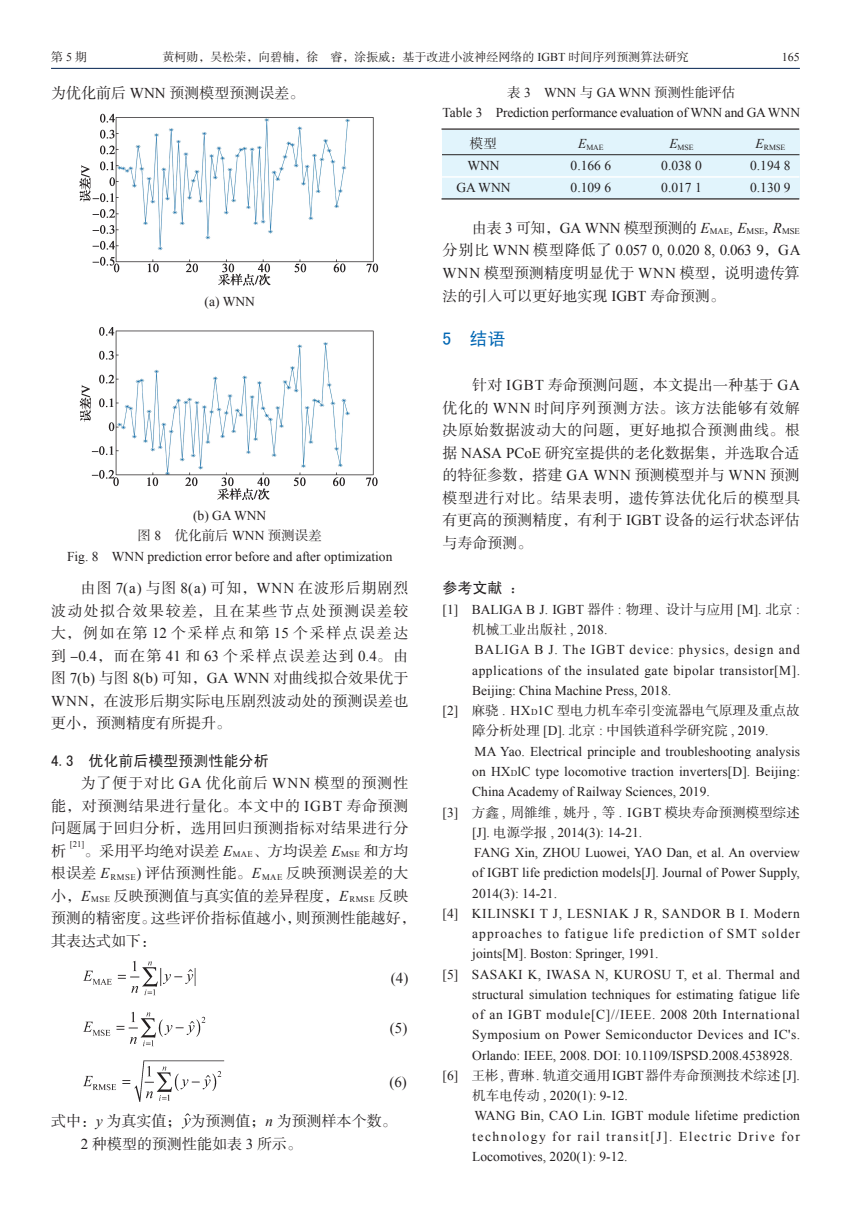
<style>
.page{position:relative;width:851px;height:1221px;background:#fff}
.page>*{position:absolute;margin:0;border:0;box-sizing:border-box;transform-origin:0 0}
.小标题_1{font:18px "Sim Hei";color:#0166b3}
.正文{font:15px/22.5px "FZSSJW GB1 0";color:#231f20;text-align:justify}
.正文顶格{font:15px "FZSSJW GB1 0";color:#231f20}
.小标题_2{font:15px "Sim Hei";color:#231f20}
.正文-2{font:15px "Times New Roman";color:#231f20}
.参考文献标题{font:15px "Sim Hei";color:#231f20}
.参考文献{font:13.5px/20.2px "Times New Roman";color:#231f20;text-align:justify}
.图片_表格说明{font:13.5px "Times New Roman";color:#231f20}
.参考文献-2{font:13.5px/20.2px "FZSSJW GB1 0";color:#231f20;text-align:center}
.图片_表格说明-2{font:13.5px "Times New Roman";letter-spacing:-.02em;color:#231f20}
.表内文{font:13.5px "Times New Roman";color:#231f20}
.图片_表格说明-3{font:13.5px "FZSSJW GB1 0";color:#231f20}
.表内文-2{font:13.5px "FZSSJW GB1 0";color:#231f20}
.书眉中{font:12px "FZSSJW GB1 0";color:#231f20}
.t1{font:12px "Times New Roman";color:#231f20}
.正文-3{font:8.7px "Times New Roman";color:#231f20}
.表内文-3{font:7.8px "Times New Roman";color:#231f20}
.s1{font-family:"Times New Roman"}
.s2{font-family:"FZSSJW GB1 0"}
.s3{font-family:"Times New Roman";font-style:italic}
.s4{font-family:"Times New Roman";font-size:9px}
.s5{font-size:9px}
</style>
<div class="page">
<hr style="left:51px;top:68px;width:748px;height:1px;background:#00214f">
<img style="left:83px;top:960px;width:113px;height:36px">
<img style="left:83px;top:1011px;width:123px;height:36px">
<img style="left:83px;top:1060px;width:142px;height:42px">
<img style="left:181px;top:1113px;width:9px;height:15px">
<img style="left:79px;top:327px;width:299px;height:173px">
<img style="left:79px;top:113px;width:300px;height:173px">
<div style="left:442px;top:130px;width:357px;height:68px;background:#e1f4fc"></div>
<hr style="left:441px;top:128px;width:358px;height:2px;background:#231f20">
<hr style="left:441px;top:198px;width:358px;height:1px;background:#231f20">
<hr style="left:442px;top:154px;width:357px;height:1px;background:#231f20">
<hr style="left:442px;top:176px;width:357px;height:2px;background:#fff">
<p class="书眉中" style="left:51px;top:51px;width:37px">第<span class="s1">5</span>期</p>
<p class="书眉中" style="left:162px;top:51px;width:527px">黄柯勋，吴松荣，向碧楠，徐 睿，涂振威：基于改进小波神经网络的 <span class="s1">IGBT</span> 时间序列预测算法研究</p>
<p class="t1" style="left:781px;top:49px;width:19px">165</p>
<p class="正文" style="left:51px;top:82px;width:255px">为优化前后 <span class="s1">WNN</span> 预测模型预测误差。</p>
<p class="图片_表格说明" style="left:507px;top:83px;width:229px"><span class="s2">表</span> 3 WNN <span class="s2">与</span> GA WNN <span class="s2">预测性能评估</span></p>
<p class="图片_表格说明-2" style="left:442px;top:103px;width:359px">Table 3 Prediction performance evaluation of WNN and GA WNN</p>
<p class="表内文-2" style="left:470px;top:137px;width:28px">模型</p>
<p class="表内文" style="left:467px;top:156px;width:34px">WNN</p>
<p class="表内文" style="left:456px;top:178px;width:56px">GA WNN</p>
<p class="表内文-3" style="left:578px;top:142px;width:27px"><sup>E</sup>MAE</p>
<p class="表内文" style="left:570px;top:156px;width:42px">0.166 6</p>
<p class="表内文" style="left:570px;top:178px;width:42px">0.109 6</p>
<p class="表内文-3" style="left:669px;top:142px;width:26px"><sup>E</sup>MSE</p>
<p class="表内文" style="left:661px;top:156px;width:42px">0.038 0</p>
<p class="表内文" style="left:661px;top:178px;width:42px">0.017 1</p>
<p class="表内文-3" style="left:755px;top:142px;width:31px"><sup>E</sup>RMSE</p>
<p class="表内文" style="left:750px;top:156px;width:42px">0.194 8</p>
<p class="表内文" style="left:750px;top:178px;width:42px">0.130 9</p>
<p class="图片_表格说明" style="left:204px;top:292px;width:52px">(a) WNN</p>
<p class="图片_表格说明" style="left:193px;top:506px;width:75px">(b) GA WNN</p>
<p class="图片_表格说明-3" style="left:138px;top:528px;width:186px">图 <span class="s1">8</span> 优化前后 <span class="s1">WNN</span> 预测误差</p>
<p class="图片_表格说明" style="left:67px;top:547px;width:327px">Fig. 8 WNN prediction error before and after optimization</p>
<p class="正文" style="left:51px;top:577px;width:359px;text-indent:30px">由图 <span class="s1">7(a)</span> 与图 <span class="s1">8(a)</span> 可知，<span class="s1">WNN</span> 在波形后期剧烈波动处拟合效果较差，且在某些节点处预测误差较大，例如在第 <span class="s1">12</span> 个采样点和第 <span class="s1">15</span> 个采样点误差达到 -<span class="s1">0.4</span>，而在第 <span class="s1">41</span> 和 <span class="s1">63</span> 个采样点误差达到 <span class="s1">0.4</span>。由图 <span class="s1">7(b)</span> 与图 <span class="s1">8(b)</span> 可知，<span class="s1">GA WNN</span> 对曲线拟合效果优于<span class="s1">WNN</span>，在波形后期实际电压剧烈波动处的预测误差也更小，预测精度有所提升。</p>
<p class="小标题_2" style="left:51px;top:753px;width:219px">4.3 优化前后模型预测性能分析</p>
<p class="正文" style="left:51px;top:772px;width:359px;text-indent:30px">为了便于对比 <span class="s1">GA</span> 优化前后 <span class="s1">WNN</span> 模型的预测性能，对预测结果进行量化。本文中的 <span class="s1">IGBT</span> 寿命预测问题属于回归分析，选用回归预测指标对结果进行分析</p>
<p class="正文-3" style="left:70px;top:838px;width:16px">[21]</p>
<p class="正文" style="left:51px;top:840px;width:366px;text-align:left;text-indent:33px">。采用平均绝对误差 <span class="s3">E</span><sub>MAE</sub>、方均误差 <span class="s3">E</span><sub>MSE</sub> 和方均根误差 <span class="s3">E</span><sub>RMSE</sub><span class="s1">)</span> 评估预测性能。<span class="s3">E</span><sub>MAE</sub> 反映预测误差的大小，<span class="s3">E</span><sub>MSE</sub> 反映预测值与真实值的差异程度，<span class="s3">E</span><sub>RMSE</sub> 反映预测的精密度。这些评价指标值越小，则预测性能越好，其表达式如下：</p>
<p class="正文-2" style="left:391px;top:967px;width:19px">(4)</p>
<p class="正文-2" style="left:390px;top:1018px;width:19px">(5)</p>
<p class="正文-2" style="left:389px;top:1071px;width:19px">(6)</p>
<p class="正文顶格" style="left:51px;top:1113px;width:347px">式中：<span class="s3">y</span> 为真实值；为预测值；<span class="s3">n</span> 为预测样本个数。</p>
<p class="正文" style="left:81px;top:1133px;width:223px"><span class="s1">2</span> 种模型的预测性能如表 <span class="s1">3</span> 所示。</p>
<p class="正文" style="left:442px;top:217px;width:360px;text-indent:30px">由表 <span class="s1">3</span> 可知，<span class="s1">GA WNN</span> 模型预测的 <span class="s3">E</span><sub>MAE</sub><span class="s1">,</span> <span class="s3">E</span><sub>MSE</sub><span class="s1">,</span> <span class="s3">R</span><sub>MSE</sub>分别比 <span class="s1">WNN</span> 模型降低了 <span class="s1">0.057 0, 0.020 8, 0.063 9</span>，<span class="s1">GA WNN</span> 模型预测精度明显优于 <span class="s1">WNN</span> 模型，说明遗传算法的引入可以更好地实现 <span class="s1">IGBT</span> 寿命预测。</p>
<p class="小标题_1" style="left:442px;top:329px;width:64px">5 结语</p>
<p class="正文" style="left:442px;top:374px;width:359px;text-indent:30px">针对 <span class="s1">IGBT</span> 寿命预测问题，本文提出一种基于 <span class="s1">GA</span>优化的 <span class="s1">WNN</span> 时间序列预测方法。该方法能够有效解决原始数据波动大的问题，更好地拟合预测曲线。根据 <span class="s1">NASA PCoE</span> 研究室提供的老化数据集，并选取合适的特征参数，搭建 <span class="s1">GA WNN</span> 预测模型并与 <span class="s1">WNN</span> 预测模型进行对比。结果表明，遗传算法优化后的模型具有更高的预测精度，有利于 <span class="s1">IGBT</span> 设备的运行状态评估与寿命预测。</p>
<p class="参考文献标题" style="left:442px;top:580px;width:84px">参考文献：</p>
<p class="参考文献" style="left:472px;top:599px;width:329px;text-indent:-30px">[1] BALIGA B J. IGBT <span class="s2">器件</span> : <span class="s2">物理、设计与应用</span> [M]. <span class="s2">北京</span> :<span class="s2">机械工业出版社</span> , 2018.</p>
<p class="参考文献" style="left:472px;top:639px;width:329px">BALIGA B J. The IGBT device: physics, design and applications of the insulated gate bipolar transistor[M].<br>Beijing: China Machine Press, 2018.</p>
<p class="参考文献-2" style="left:442px;top:701px;width:359px"><span class="s1">[2]</span> 麻骁 <span class="s1">. HX</span><span class="s4">D</span><span class="s1">1C</span> 型电力机车牵引变流器电气原理及重点故障分析处理 <span class="s1">[D].</span> 北京 <span class="s1">:</span> 中国铁道科学研究院 <span class="s1">, 2019.</span></p>
<p class="参考文献" style="left:472px;top:740px;width:329px">MA Yao. Electrical principle and troubleshooting analysis on HX<span class="s5">D</span>lC type locomotive traction inverters[D]. Beijing:<br>China Academy of Railway Sciences, 2019.</p>
<p class="参考文献" style="left:472px;top:801px;width:329px;text-indent:-30px">[3] <span class="s2">方鑫</span> , <span class="s2">周雒维</span> , <span class="s2">姚丹</span> , <span class="s2">等</span> . IGBT <span class="s2">模块寿命预测模型综述</span>[J]. <span class="s2">电源学报</span> , 2014(3): 14-21.</p>
<p class="参考文献" style="left:472px;top:842px;width:329px">FANG Xin, ZHOU Luowei, YAO Dan, et al. An overview of IGBT life prediction models[J]. Journal of Power Supply, 2014(3): 14-21.</p>
<p class="参考文献" style="left:472px;top:902px;width:329px;text-indent:-30px">[4] KILINSKI T J, LESNIAK J R, SANDOR B I. Modern approaches to fatigue life prediction of SMT solder joints[M]. Boston: Springer, 1991.</p>
<p class="参考文献" style="left:472px;top:963px;width:329px;text-indent:-30px">[5] SASAKI K, IWASA N, KUROSU T, et al. Thermal and structural simulation techniques for estimating fatigue life of an IGBT module[C]//IEEE. 2008 20th International Symposium on Power Semiconductor Devices and IC's.<br>Orlando: IEEE, 2008. DOI: 10.1109/ISPSD.2008.4538928.</p>
<p class="参考文献" style="left:472px;top:1064px;width:329px;text-indent:-30px">[6] <span class="s2">王彬</span>, <span class="s2">曹琳</span>. <span class="s2">轨道交通用</span>IGBT<span class="s2">器件寿命预测技术综述</span>[J].<span class="s2">机车电传动</span> , 2020(1): 9-12.</p>
<p class="参考文献" style="left:472px;top:1105px;width:329px">WANG Bin, CAO Lin. IGBT module lifetime prediction technology for rail transit[J]. Electric Drive for Locomotives, 2020(1): 9-12.</p>
</div>
